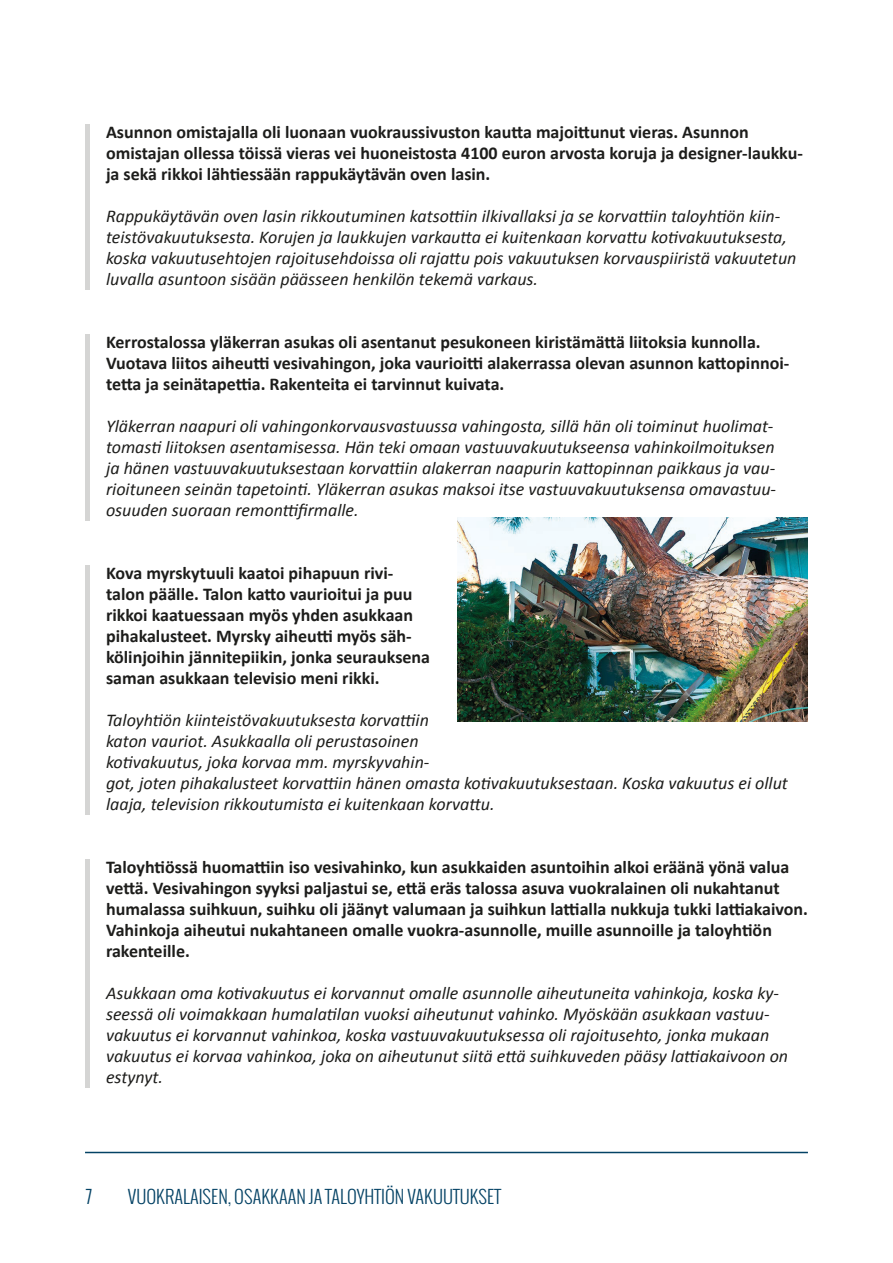
<style>
.page{position:relative;width:893px;height:1263px;background:#fff}
.page>*{position:absolute;margin:0;border:0;box-sizing:border-box;transform-origin:0 0}
.Hightlight_for_cases{font:italic 18px/21px "Calibri";color:#1d1d1b}
.Highlight_for_cases{font:700 18px/21px "Calibri";color:#1d1d1b}
.Footer_Left{font:300 18px "Oswald";color:#044265}
</style>
<div class="page">
<hr style="left:85px;top:124px;width:4px;height:60px;background:#d5d5d4">
<hr style="left:85px;top:153px;width:4px;height:137px;background:#d5d5d4">
<hr style="left:85px;top:334px;width:4px;height:60px;background:#d5d5d4">
<hr style="left:85px;top:363px;width:4px;height:158px;background:#d5d5d4">
<hr style="left:85px;top:566px;width:4px;height:122px;background:#d5d5d4">
<hr style="left:85px;top:657px;width:4px;height:158px;background:#d5d5d4">
<hr style="left:85px;top:860px;width:4px;height:102px;background:#d5d5d4">
<hr style="left:85px;top:930px;width:4px;height:158px;background:#d5d5d4">
<img style="left:457px;top:517px;width:351px;height:204px">
<hr style="left:85px;top:1152px;width:723px;height:1px;background:#044265">
<p class="Highlight_for_cases" style="left:106px;top:122px;width:698px">Asunnon omistajalla oli luonaan vuokraussivuston kautta majoittunut vieras. Asunnon omistajan ollessa töissä vieras vei huoneistosta 4100 euron arvosta koruja ja designer-laukku&shy;ja sekä rikkoi lähtiessään rappukäytävän oven lasin.</p>
<p class="Hightlight_for_cases" style="left:106px;top:205px;width:692px">Rappukäytävän oven lasin rikkoutuminen katsottiin ilkivallaksi ja se korvattiin taloyhtiön kiin&shy;teistövakuutuksesta. Korujen ja laukkujen varkautta ei kuitenkaan korvattu kotivakuutuksesta, koska vakuutusehtojen rajoitusehdoissa oli rajattu pois vakuutuksen korvauspiiristä vakuutetun luvalla asuntoon sisään päässeen henkilön tekemä varkaus.</p>
<p class="Highlight_for_cases" style="left:106px;top:332px;width:685px">Kerrostalossa yläkerran asukas oli asentanut pesukoneen kiristämättä liitoksia kunnolla.<br>Vuotava liitos aiheutti vesivahingon, joka vaurioitti alakerrassa olevan asunnon kattopinnoi&shy;tetta ja seinätapettia. Rakenteita ei tarvinnut kuivata.</p>
<p class="Hightlight_for_cases" style="left:106px;top:415px;width:671px">Yläkerran naapuri oli vahingonkorvausvastuussa vahingosta, sillä hän oli toiminut huolimat&shy;tomasti liitoksen asentamisessa. Hän teki omaan vastuuvakuutukseensa vahinkoilmoituksen ja hänen vastuuvakuutuksestaan korvattiin alakerran naapurin kattopinnan paikkaus ja vau&shy;rioituneen seinän tapetointi. Yläkerran asukas maksoi itse vastuuvakuutuksensa omavastuu&shy;osuuden suoraan remonttifirmalle.</p>
<p class="Highlight_for_cases" style="left:106px;top:563px;width:326px">Kova myrskytuuli kaatoi pihapuun rivi&shy;talon päälle. Talon katto vaurioitui ja puu rikkoi kaatuessaan myös yhden asukkaan pihakalusteet. Myrsky aiheutti myös säh&shy;kölinjoihin jännitepiikin, jonka seurauksena saman asukkaan televisio meni rikki.</p>
<p class="Hightlight_for_cases" style="left:106px;top:709px;width:683px">Taloyhtiön kiinteistövakuutuksesta korvattiin<br>katon vauriot. Asukkaalla oli perustasoinen<br>kotivakuutus, joka korvaa mm. myrskyvahin-<br>got, joten pihakalusteet korvattiin hänen omasta kotivakuutuksestaan. Koska vakuutus ei ollut laaja, television rikkoutumista ei kuitenkaan korvattu.</p>
<p class="Highlight_for_cases" style="left:106px;top:857px;width:703px">Taloyhtiössä huomattiin iso vesivahinko, kun asukkaiden asuntoihin alkoi eräänä yönä valua vettä. Vesivahingon syyksi paljastui se, että eräs talossa asuva vuokralainen oli nukahtanut humalassa suihkuun, suihku oli jäänyt valumaan ja suihkun lattialla nukkuja tukki lattiakaivon.<br>Vahinkoja aiheutui nukahtaneen omalle vuokra-asunnolle, muille asunnoille ja taloyhtiön rakenteille.</p>
<p class="Hightlight_for_cases" style="left:106px;top:982px;width:684px">Asukkaan oma kotivakuutus ei korvannut omalle asunnolle aiheutuneita vahinkoja, koska ky&shy;seessä oli voimakkaan humalatilan vuoksi aiheutunut vahinko. Myöskään asukkaan vastuu&shy;vakuutus ei korvannut vahinkoa, koska vastuuvakuutuksessa oli rajoitusehto, jonka mukaan vakuutus ei korvaa vahinkoa, joka on aiheutunut siitä että suihkuveden pääsy lattiakaivoon on estynyt.</p>
<p class="Footer_Left" style="left:86px;top:1185px;width:7px">7</p>
<p class="Footer_Left" style="left:128px;top:1185px;width:374px">VUOKRALAISEN, OSAKKAAN JA TALOYHTIÖN VAKUUTUKSET</p>
</div>
